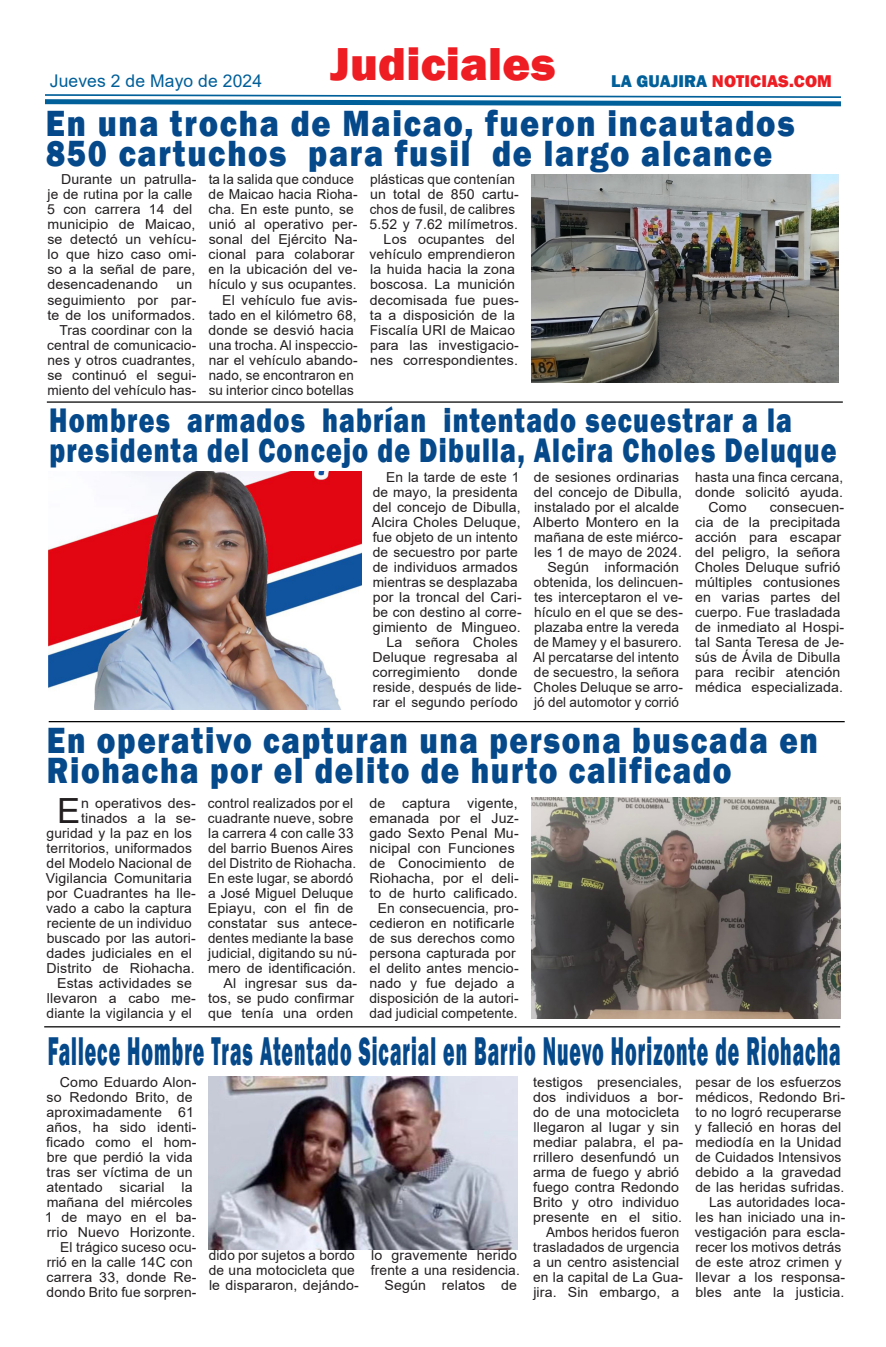
<style>
.page{position:relative;width:886px;height:1347px;background:#fff}
.page>*{position:absolute;margin:0;border:0;box-sizing:border-box;transform-origin:0 0}
.t1{font:800 47.5px "Franklin Gothic";letter-spacing:.005em;color:#ee1d23}
.TITULARES{font:800 41.25px "Franklin Gothic";letter-spacing:.05em;color:#05498b;scale:.47 1}
.TITULARES-2{font:800 37.5px/30px "Franklin Gothic";letter-spacing:.055em;color:#05498b;scale:.84 1}
.TITULARES-3{font:800 37.5px/30px "Franklin Gothic";letter-spacing:.055em;color:#05498b;scale:.87 1}
.TITULARES-4{font:800 35px "Franklin Gothic";letter-spacing:.045em;color:#05498b;scale:.77 1}
.CUREPO_PARRAFO_CON_S{font:34.75px "Arial";color:#231f20}
.t2{font:800 17.5px "Franklin Gothic";letter-spacing:.005em;color:#ee1d23}
.t3{font:17.5px "Arial";letter-spacing:.005em;color:#015f99}
.CUREPO_PARRAFO_CON_S-2{font:13.75px/15px "Arial";letter-spacing:.01em;color:#231f20}
.s1{color:#015f99}
</style>
<div class="page">
<svg style="left:45px;top:94px;width:796px;height:13px"></svg>
<hr style="left:47px;top:401px;width:796px;height:2px;background:#000">
<hr style="left:49px;top:721px;width:796px;height:1px;background:#000">
<hr style="left:44px;top:1026px;width:796px;height:1px;background:#000">
<img style="left:531px;top:174px;width:307px;height:208px">
<img style="left:49px;top:472px;width:313px;height:237px">
<img style="left:531px;top:797px;width:310px;height:221px">
<img style="left:208px;top:1076px;width:310px;height:173px">
<p class="t1" style="left:330px;top:34px;width:227px">Judiciales</p>
<p class="t3" style="left:50px;top:69px;width:214px">Jueves 2 de Mayo de 2024</p>
<p class="t2" style="left:611px;top:69px;width:222px"><span class="s1">LA GUAJIRA</span> NOTICIAS.COM</p>
<p class="TITULARES-3" style="left:46px;top:108px;width:862px">En una trocha de Maicao, fueron incautados<br>850 cartuchos para fusil de largo alcance</p>
<p class="CUREPO_PARRAFO_CON_S-2" style="left:370px;top:172px;width:151px">plásticas que contenían un total de 850 cartu&shy;chos de fusil, de calibres<br>5.52 y 7.62 milímetros.</p>
<p class="CUREPO_PARRAFO_CON_S-2" style="left:369px;top:232px;width:151px;text-indent:14px">Los ocupantes del vehículo emprendieron la huida hacia la zona boscosa. La munición decomisada fue pues&shy;ta a disposición de la<br>Fiscalía URI de Maicao para las investigacio&shy;nes correspondientes.</p>
<p class="CUREPO_PARRAFO_CON_S-2" style="left:47px;top:172px;width:151px;text-indent:14px">Durante un patrulla&shy;je de rutina por la calle<br>5 con carrera 14 del municipio de Maicao, se detectó un vehícu&shy;lo que hizo caso omi&shy;so a la señal de pare, desencadenando</p>
<p class="CUREPO_PARRAFO_CON_S-2" style="left:209px;top:172px;width:151px">ta la salida que conduce de Maicao hacia Rioha&shy;cha. En este punto, se unió al operativo per&shy;sonal del Ejército Na&shy;cional para colaborar en la ubicación del ve&shy;hículo y sus ocupantes.</p>
<p class="CUREPO_PARRAFO_CON_S-2" style="left:209px;top:292px;width:151px;text-indent:14px">El vehículo fue avis&shy;tado en el kilómetro 68, donde se desvió hacia una trocha. Al inspeccio&shy;nar el vehículo abando&shy;nado, se encontraron en su interior cinco botellas</p>
<p class="CUREPO_PARRAFO_CON_S-2" style="left:47px;top:277px;width:150px;text-indent:129px">un seguimiento por par&shy;te de los uniformados.</p>
<p class="CUREPO_PARRAFO_CON_S-2" style="left:47px;top:322px;width:151px;text-align:center">Tras coordinar con la central de comunicacio&shy;nes y otros cuadrantes, se continuó el segui&shy;miento del vehículo has-</p>
<p class="TITULARES-4" style="left:49px;top:397px;width:966px">Hombres armados habrían intentado secuestrar a la</p>
<p class="TITULARES-4" style="left:50px;top:427px;width:1024px">presidenta del Concejo de Dibulla, Alcira Choles Deluque</p>
<p class="CUREPO_PARRAFO_CON_S-2" style="left:372px;top:469px;width:151px;text-indent:14px">En la tarde de este 1 de mayo, la presidenta del concejo de Dibulla,<br>Alcira Choles Deluque, fue objeto de un intento de secuestro por parte de individuos armados mientras se desplazaba por la troncal del Cari&shy;be con destino al corre&shy;gimiento de Mingueo.</p>
<p class="CUREPO_PARRAFO_CON_S-2" style="left:373px;top:634px;width:147px;text-align:justify;text-indent:14px">La señora Choles Deluque regresaba al corregimiento</p>
<p class="CUREPO_PARRAFO_CON_S-2" style="left:373px;top:664px;width:150px;text-indent:105px">donde reside, después de lide&shy;rar el segundo período</p>
<p class="CUREPO_PARRAFO_CON_S-2" style="left:533px;top:469px;width:151px">de sesiones ordinarias del concejo de Dibulla, instalado por el alcalde<br>Alberto Montero en la mañana de este miérco&shy;les 1 de mayo de 2024.</p>
<p class="CUREPO_PARRAFO_CON_S-2" style="left:533px;top:559px;width:151px;text-indent:14px">Según información obtenida, los delincuen&shy;tes interceptaron el ve&shy;hículo en el que se des&shy;plazaba entre la vereda de Mamey y el basurero.<br>Al percatarse del intento de secuestro, la señora<br>Choles Deluque se arro&shy;jó del automotor y corrió</p>
<p class="CUREPO_PARRAFO_CON_S-2" style="left:695px;top:469px;width:149px">hasta una finca cercana, donde solicitó ayuda.</p>
<p class="CUREPO_PARRAFO_CON_S-2" style="left:708px;top:499px;width:40px">Como</p>
<p class="CUREPO_PARRAFO_CON_S-2" style="left:695px;top:499px;width:151px;text-indent:75px">consecuen&shy;cia de la precipitada acción para escapar del peligro, la señora<br>Choles Deluque sufrió múltiples contusiones en varias partes del cuerpo. Fue trasladada de inmediato al Hospi&shy;tal Santa Teresa de Je&shy;sús de Ávila de Dibulla para recibir atención médica especializada.</p>
<p class="TITULARES-2" style="left:47px;top:725px;width:920px">En operativo capturan una persona buscada en<br>Riohacha por el delito de hurto calificado</p>
<p class="CUREPO_PARRAFO_CON_S" style="left:57px;top:786px;width:25px">E</p>
<p class="CUREPO_PARRAFO_CON_S-2" style="left:46px;top:795px;width:151px;text-align:right">n operativos des&shy;tinados a la se&shy;guridad y la paz en los territorios, uniformados del Modelo Nacional de<br>Vigilancia Comunitaria por Cuadrantes ha lle&shy;vado a cabo la captura reciente de un individuo buscado por las autori&shy;dades judiciales en el<br>Distrito de Riohacha.<br>Estas actividades se llevaron a cabo me&shy;diante la vigilancia y el</p>
<p class="CUREPO_PARRAFO_CON_S-2" style="left:208px;top:795px;width:151px;text-align:right">control realizados por el cuadrante nueve, sobre la carrera 4 con calle 33 del barrio Buenos Aires del Distrito de Riohacha.<br>En este lugar, se abordó a José Miguel Deluque<br>Epiayu, con el fin de constatar sus antece&shy;dentes mediante la base judicial, digitando su nú&shy;mero de identificación.<br>Al ingresar sus da&shy;tos, se pudo confirmar que tenía una orden</p>
<p class="CUREPO_PARRAFO_CON_S-2" style="left:369px;top:795px;width:151px;text-align:right">de captura vigente, emanada por el Juz&shy;gado Sexto Penal Mu&shy;nicipal con Funciones de Conocimiento de<br>Riohacha, por el deli&shy;to de hurto calificado.<br>En consecuencia, pro&shy;cedieron en notificarle de sus derechos como persona capturada por el delito antes mencio&shy;nado y fue dejado a disposición de la autori&shy;dad judicial competente.</p>
<p class="TITULARES" style="left:48px;top:1024px;width:1688px">Fallece Hombre Tras Atentado Sicarial en Barrio Nuevo Horizonte de Riohacha</p>
<p class="CUREPO_PARRAFO_CON_S-2" style="left:45px;top:1074px;width:153px;text-indent:15px">Como Eduardo Alon&shy;so Redondo Brito, de aproximadamente 61 años, ha sido identi&shy;ficado como el hom&shy;bre que perdió la vida tras ser víctima de un atentado sicarial la mañana del miércoles<br>1 de mayo en el ba&shy;rrio Nuevo Horizonte.</p>
<p class="CUREPO_PARRAFO_CON_S-2" style="left:47px;top:1239px;width:152px;text-indent:14px">El trágico suceso ocu&shy;rrió en la calle 14C con carrera 33, donde Re&shy;dondo Brito fue sorpren-</p>
<p class="CUREPO_PARRAFO_CON_S-2" style="left:209px;top:1247px;width:151px">dido por sujetos a bordo de una motocicleta que le dispararon, dejándo-</p>
<p class="CUREPO_PARRAFO_CON_S-2" style="left:371px;top:1247px;width:150px">lo gravemente herido frente a una residencia.</p>
<p class="CUREPO_PARRAFO_CON_S-2" style="left:384px;top:1277px;width:134px">Según relatos de</p>
<p class="CUREPO_PARRAFO_CON_S-2" style="left:533px;top:1074px;width:151px">testigos presenciales, dos individuos a bor&shy;do de una motocicleta llegaron al lugar y sin mediar palabra, el pa&shy;rrillero desenfundó un arma de fuego y abrió fuego contra Redondo<br>Brito y otro individuo presente en el sitio.</p>
<p class="CUREPO_PARRAFO_CON_S-2" style="left:533px;top:1224px;width:151px;text-indent:13px">Ambos heridos fueron trasladados de urgencia a un centro asistencial en la capital de La Gua&shy;jira. Sin embargo, a</p>
<p class="CUREPO_PARRAFO_CON_S-2" style="left:695px;top:1074px;width:152px">pesar de los esfuerzos médicos, Redondo Bri&shy;to no logró recuperarse y falleció en horas del mediodía en la Unidad de Cuidados Intensivos debido a la gravedad de las heridas sufridas.</p>
<p class="CUREPO_PARRAFO_CON_S-2" style="left:695px;top:1194px;width:152px;text-indent:14px">Las autoridades loca&shy;les han iniciado una in&shy;vestigación para escla&shy;recer los motivos detrás de este atroz crimen y llevar a los responsa&shy;bles ante la justicia.</p>
</div>
